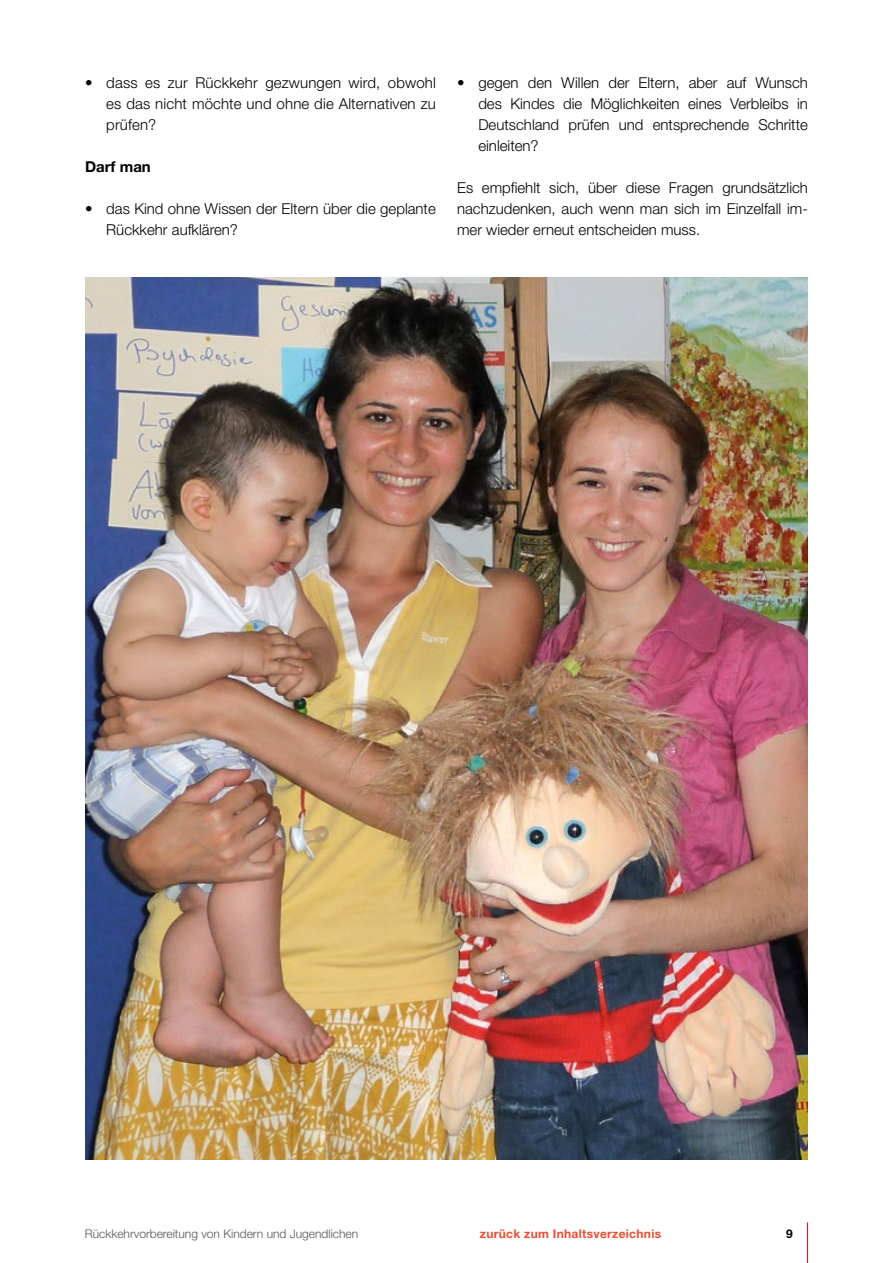
<style>
.page{position:relative;width:893px;height:1263px;background:#fff}
.page>*{position:absolute;margin:0;border:0;box-sizing:border-box;transform-origin:0 0}
.t1{font:300 15px/21px "Helvetica Neue LT";color:#000;text-align:justify}
.t2{font:700 15px "Helvetica Neue LT";color:#000}
.t3{font:300 12px "Helvetica Neue LT";color:#565655}
.t4{font:700 12px "Helvetica Neue LT";letter-spacing:.025em;color:#ea4d33}
.t5{font:700 12px "Helvetica Neue LT";color:#000}
</style>
<div class="page">
<hr style="left:807px;top:1222px;width:1px;height:41px;background:#e3000b">
<img style="left:85px;top:277px;width:723px;height:882px">
<p class="t1" style="left:106px;top:72px;width:331px;text-indent:-21px">• dass es zur Rückkehr gezwungen wird, obwohl es das nicht möchte und ohne die Alternativen zu prüfen?</p>
<p class="t2" style="left:85px;top:158px;width:67px">Darf man</p>
<p class="t1" style="left:106px;top:198px;width:331px;text-indent:-21px">• das Kind ohne Wissen der Eltern über die geplante<br>Rückkehr aufklären?</p>
<p class="t1" style="left:478px;top:72px;width:331px;text-indent:-21px">• gegen den Willen der Eltern, aber auf Wunsch des Kindes die Möglichkeiten eines Verbleibs in Deutschland prüfen und entsprechende Schritte einleiten?</p>
<p class="t1" style="left:457px;top:177px;width:352px">Es empfiehlt sich, über diese Fragen grundsätzlich nachzudenken, auch wenn man sich im Einzelfall im&shy;mer wieder erneut entscheiden muss.</p>
<p class="t3" style="left:85px;top:1226px;width:275px">Rückkehrvorbereitung von Kindern und Jugendlichen</p>
<p class="t4" style="left:480px;top:1226px;width:183px">zurück zum Inhaltsverzeichnis</p>
<p class="t5" style="left:786px;top:1226px;width:8px">9</p>
</div>
